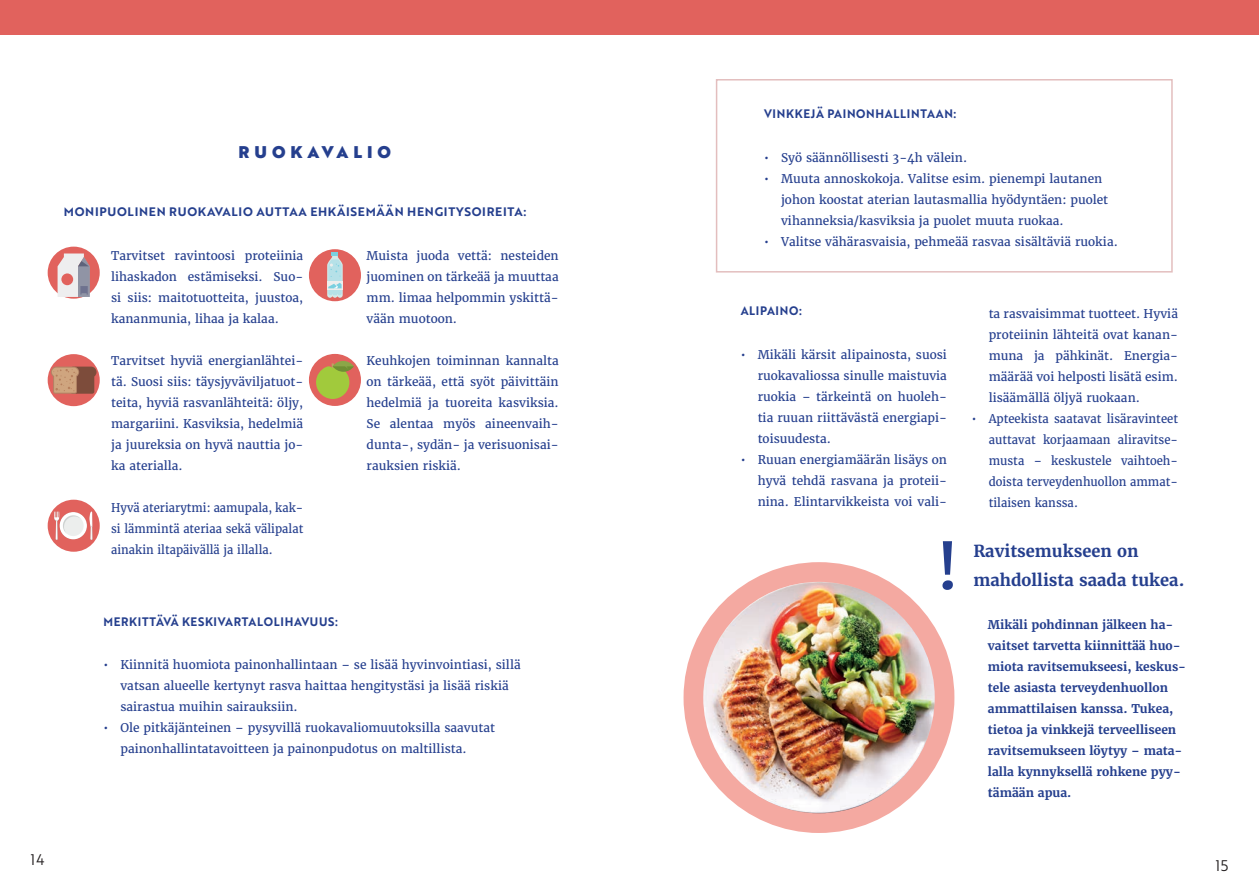
<style>
.page{position:relative;width:1259px;height:893px;background:#fff}
.page>*{position:absolute;margin:0;border:0;box-sizing:border-box;transform-origin:0 0}
.t1{font:700 55.5px "Merriweather";color:#253f8e}
.t2{font:700 16.5px "Merriweather";color:#253f8e}
.t3{font:16.5px "Brother 1816 Black";letter-spacing:.3em;color:#253f8e}
.t4{font:15px "Brother 1816 Book";color:#231f20}
.t5{font:12px/21px "Merriweather";color:#253f8e;text-align:justify}
.t6{font:700 12px/21px "Merriweather";color:#253f8e}
.t7{font:12px/21px "Merriweather";color:#253f8e;text-align:justify;scale:.95 1}
.t8{font:12px/21px "Merriweather";color:#253f8e;text-align:justify;scale:.94 1}
.t9{font:12px "Brother 1816 Bold";letter-spacing:.06em;color:#253f8e;scale:.95 1}
.t10{font:12px "Brother 1816 Bold";letter-spacing:.06em;color:#253f8e}
</style>
<div class="page">
<div style="left:309px;top:354px;width:52px;height:52px;background:#e1625d;border-radius:50%"></div>
<div style="left:309px;top:249px;width:52px;height:52px;background:#e1625d;border-radius:50%"></div>
<div style="left:48px;top:354px;width:52px;height:52px;background:#e1625d;border-radius:50%"></div>
<div style="left:48px;top:247px;width:52px;height:52px;background:#e1625d;border-radius:50%"></div>
<div style="left:0;top:0;width:629px;height:34px;background:#e1625d"></div>
<svg style="left:58px;top:253px;width:32px;height:44px"></svg>
<div style="left:61px;top:273px;width:12px;height:12px;background:#e1625d;border-radius:50%"></div>
<svg style="left:51px;top:367px;width:46px;height:27px"></svg>
<svg style="left:327px;top:253px;width:16px;height:45px"></svg>
<svg style="left:333px;top:361px;width:21px;height:11px"></svg>
<svg style="left:316px;top:363px;width:38px;height:36px"></svg>
<div style="left:48px;top:500px;width:52px;height:52px;background:#e1625d;border-radius:50%"></div>
<svg style="left:89px;top:511px;width:3px;height:29px"></svg>
<div style="left:60px;top:512px;width:27px;height:27px;background:#fff;border-radius:50%"></div>
<div style="left:63px;top:515px;width:21px;height:21px;background:#eceeed;border-radius:50%"></div>
<svg style="left:54px;top:511px;width:27px;height:29px"></svg>
<div style="left:683px;top:562px;width:271px;height:271px;background:#f4a9a1;border-radius:50%"></div>
<div style="left:629px;top:0;width:630px;height:34px;background:#e1625d"></div>
<img style="left:703px;top:582px;width:231px;height:231px;border-radius:116px">
<div style="left:716px;top:79px;width:456px;height:194px;border:2px solid #e3bebe"></div>
<h2 class="t3" style="left:238px;top:139px;width:154px">RUOKAVALIO</h2>
<p class="t10" style="left:64px;top:203px;width:464px">MONIPUOLINEN RUOKAVALIO AUTTAA EHKÄISEMÄÄN HENGITYSOIREITA:</p>
<p class="t5" style="left:111px;top:245px;width:194px">Tarvitset ravintoosi proteiinia lihaskadon estämiseksi. Suo&shy;si siis: maitotuotteita, juustoa, kananmunia, lihaa ja kalaa.</p>
<p class="t5" style="left:111px;top:350px;width:194px">Tarvitset hyviä energianlähtei&shy;tä. Suosi siis: täysjyväviljatuot&shy;teita, hyviä rasvanlähteitä: öljy, margariini. Kasviksia, hedelmiä ja juureksia on hyvä nauttia jo&shy;ka aterialla.</p>
<p class="t8" style="left:111px;top:497px;width:206px">Hyvä ateriarytmi: aamupala, kak&shy;si lämmintä ateriaa sekä välipalat ainakin iltapäivällä ja illalla.</p>
<p class="t5" style="left:366px;top:245px;width:194px">Muista juoda vettä: nesteiden juominen on tärkeää ja muuttaa mm. limaa helpommin yskittä&shy;vään muotoon.</p>
<p class="t5" style="left:366px;top:350px;width:194px">Keuhkojen toiminnan kannalta on tärkeää, että syöt päivittäin hedelmiä ja tuoreita kasviksia.<br>Se alentaa myös aineenvaih&shy;dunta-, sydän- ja verisuonisai&shy;rauksien riskiä.</p>
<p class="t9" style="left:103px;top:612px;width:248px">MERKITTÄVÄ KESKIVARTALOLIHAVUUS:</p>
<p class="t5" style="left:120px;top:655px;width:402px;text-align:left;text-indent:-17px">• Kiinnitä huomiota painonhallintaan – se lisää hyvinvointiasi, sillä vatsan alueelle kertynyt rasva haittaa hengitystäsi ja lisää riskiä sairastua muihin sairauksiin.</p>
<p class="t5" style="left:120px;top:718px;width:376px;text-indent:-17px">• Ole pitkäjänteinen – pysyvillä ruokavaliomuutoksilla saavutat painonhallintatavoitteen ja painonpudotus on maltillista.</p>
<p class="t4" style="left:31px;top:848px;width:15px">14</p>
<p class="t9" style="left:764px;top:105px;width:204px">VINKKEJÄ PAINONHALLINTAAN:</p>
<p class="t5" style="left:764px;top:147px;width:205px">• Syö säännöllisesti 3-4h välein.</p>
<p class="t5" style="left:781px;top:168px;width:329px;text-align:left;text-indent:-17px">• Muuta annoskokoja. Valitse esim. pienempi lautanen johon koostat aterian lautasmallia hyödyntäen: puolet vihanneksia/kasviksia ja puolet muuta ruokaa.</p>
<p class="t5" style="left:764px;top:231px;width:355px">• Valitse vähärasvaisia, pehmeää rasvaa sisältäviä ruokia.</p>
<p class="t9" style="left:740px;top:302px;width:66px">ALIPAINO:</p>
<p class="t5" style="left:757px;top:344px;width:191px;text-indent:-17px">• Mikäli kärsit alipainosta, suosi ruokavaliossa sinulle maistuvia ruokia – tärkeintä on huoleh&shy;tia ruuan riittävästä energiapi&shy;toisuudesta.</p>
<p class="t5" style="left:757px;top:449px;width:191px;text-indent:-17px">• Ruuan energiamäärän lisäys on hyvä tehdä rasvana ja proteii&shy;nina. Elintarvikkeista voi vali-</p>
<h1 class="t1" style="left:938px;top:534px;width:21px">!</h1>
<p class="t5" style="left:988px;top:303px;width:191px">ta rasvaisimmat tuotteet. Hyviä proteiinin lähteitä ovat kanan&shy;muna ja pähkinät. Energia&shy;määrää voi helposti lisätä esim. lisäämällä öljyä ruokaan.</p>
<p class="t7" style="left:988px;top:408px;width:201px;text-indent:-17px">• Apteekista saatavat lisäravinteet auttavat korjaamaan aliravitse&shy;musta – keskustele vaihtoeh&shy;doista terveydenhuollon ammat&shy;tilaisen kanssa.</p>
<h2 class="t2" style="left:973px;top:541px;width:166px">Ravitsemukseen on</h2>
<h2 class="t2" style="left:973px;top:569px;width:212px">mahdollista saada tukea.</h2>
<p class="t6" style="left:988px;top:614px;width:200px">Mikäli pohdinnan jälkeen ha&shy;vaitset tarvetta kiinnittää huo&shy;miota ravitsemukseesi, keskus&shy;tele asiasta terveydenhuollon ammattilaisen kanssa. Tukea, tietoa ja vinkkejä terveelliseen ravitsemukseen löytyy – mata&shy;lalla kynnyksellä rohkene pyy&shy;tämään apua.</p>
<p class="t4" style="left:1215px;top:855px;width:15px">15</p>
</div>
